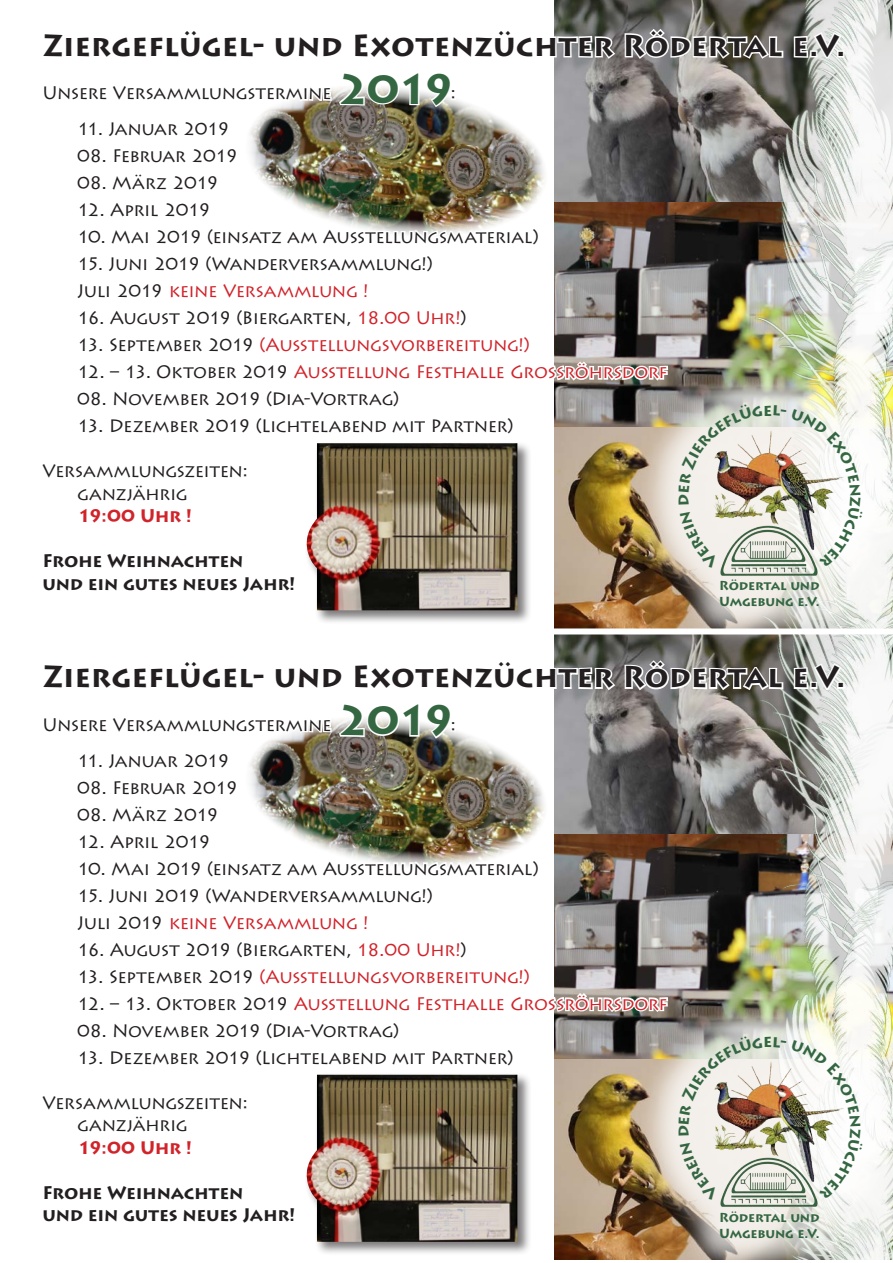
<style>
.page{position:relative;width:893px;height:1263px;background:#fff}
.page>*{position:absolute;margin:0;border:0;box-sizing:border-box;transform-origin:0 0}
.t1{font:700 42px "Lithos Pro";letter-spacing:-.075em;color:#336641}
.t2{font:700 30px "Lithos Pro";color:#231f20}
.t3{font:18px/27px "Lithos Pro";letter-spacing:-.025em;color:#231f20}
.t4{font:18px "Lithos Pro";letter-spacing:-.03em;color:#d1232a}
.t5{font:700 18px/22.5px "Lithos Pro";letter-spacing:-.015em;color:#231f20}
.t6{font:700 18px "Lithos Pro";letter-spacing:-.02em;color:#d1232a}
.t7{font:700 12.9px/15.8px "Lithos Pro";letter-spacing:-.015em;color:#336641}
.s1{color:#d1232a}
.s2{color:#231f20}
</style>
<div class="page">
<img style="left:312px;top:569px;width:98px;height:684px">
<img style="left:410px;top:0;width:483px;height:1260px">
<div style="left:0;top:628px;width:893px;height:6px;background:#fff"></div>
<div style="left:638px;top:365px;width:255px;height:282px;background:#fff;opacity:.75"></div>
<img style="left:719px;top:569px;width:100px;height:8px">
<div style="left:638px;top:996px;width:255px;height:267px;background:#fff;opacity:.75"></div>
<img style="left:719px;top:1200px;width:100px;height:9px">
<img style="left:249px;top:27px;width:614px;height:542px">
<img style="left:249px;top:658px;width:614px;height:542px">
<h2 class="t2" style="left:43px;top:28px;width:804px">Ziergeflügel- und Exotenzüchter Rödertal e.V.</h2>
<p class="t3" style="left:43px;top:80px;width:291px">Unsere Versammlungstermine</p>
<h1 class="t1" style="left:337px;top:64px;width:120px">2019</h1>
<p class="t3" style="left:451px;top:80px;width:6px">:</p>
<p class="t3" style="left:77px;top:116px;width:154px">11. Januar 2019</p>
<p class="t3" style="left:77px;top:143px;width:163px">08. Februar 2019</p>
<p class="t3" style="left:77px;top:170px;width:143px">08. März 2019</p>
<p class="t3" style="left:77px;top:197px;width:135px">12. April 2019</p>
<p class="t3" style="left:77px;top:224px;width:463px">10. Mai 2019 (einsatz am Ausstellungsmaterial)</p>
<p class="t3" style="left:77px;top:251px;width:357px">15. Juni 2019 (Wanderversammlung!)<br>Juli 2019 <span class="s1">keine Versammlung !</span></p>
<p class="t3" style="left:77px;top:305px;width:391px">16. August 2019 (Biergarten, <span class="s1">18.00 Uhr!</span>)</p>
<p class="t4" style="left:77px;top:335px;width:454px"><span class="s2">13. September 2019</span> (Ausstellungsvorbereitung!)</p>
<p class="t4" style="left:77px;top:362px;width:592px"><span class="s2">12. – 13. Oktober 2019</span> Ausstellung Festhalle Großröhrsdorf</p>
<p class="t3" style="left:77px;top:386px;width:323px">08. November 2019 (Dia-Vortrag)</p>
<p class="t3" style="left:77px;top:413px;width:438px">13. Dezember 2019 (Lichtelabend mit Partner)</p>
<p class="t3" style="left:77px;top:460px;width:172px;line-height:22.5px;text-indent:-35px">Versammlungszeiten: ganzjährig</p>
<p class="t6" style="left:77px;top:505px;width:116px">19:00 Uhr !</p>
<p class="t5" style="left:43px;top:550px;width:254px">Frohe Weihnachten<br>und ein gutes neues Jahr!</p>
<p class="t7" style="left:719px;top:578px;width:102px">Rödertal und<br>Umgebung e.V.</p>
<h2 class="t2" style="left:43px;top:659px;width:804px">Ziergeflügel- und Exotenzüchter Rödertal e.V.</h2>
<p class="t3" style="left:43px;top:711px;width:291px">Unsere Versammlungstermine</p>
<h1 class="t1" style="left:337px;top:695px;width:120px">2019</h1>
<p class="t3" style="left:451px;top:711px;width:6px">:</p>
<p class="t3" style="left:77px;top:747px;width:154px">11. Januar 2019</p>
<p class="t3" style="left:77px;top:774px;width:163px">08. Februar 2019</p>
<p class="t3" style="left:77px;top:801px;width:143px">08. März 2019</p>
<p class="t3" style="left:77px;top:828px;width:135px">12. April 2019</p>
<p class="t3" style="left:77px;top:855px;width:463px">10. Mai 2019 (einsatz am Ausstellungsmaterial)</p>
<p class="t3" style="left:77px;top:882px;width:357px">15. Juni 2019 (Wanderversammlung!)<br>Juli 2019 <span class="s1">keine Versammlung !</span></p>
<p class="t3" style="left:77px;top:936px;width:391px">16. August 2019 (Biergarten, <span class="s1">18.00 Uhr!</span>)</p>
<p class="t4" style="left:77px;top:966px;width:454px"><span class="s2">13. September 2019</span> (Ausstellungsvorbereitung!)</p>
<p class="t4" style="left:77px;top:993px;width:592px"><span class="s2">12. – 13. Oktober 2019</span> Ausstellung Festhalle Großröhrsdorf</p>
<p class="t3" style="left:77px;top:1017px;width:323px">08. November 2019 (Dia-Vortrag)</p>
<p class="t3" style="left:77px;top:1044px;width:438px">13. Dezember 2019 (Lichtelabend mit Partner)</p>
<p class="t3" style="left:77px;top:1091px;width:172px;line-height:22.5px;text-indent:-35px">Versammlungszeiten: ganzjährig</p>
<p class="t6" style="left:77px;top:1137px;width:116px">19:00 Uhr !</p>
<p class="t5" style="left:43px;top:1181px;width:254px">Frohe Weihnachten<br>und ein gutes neues Jahr!</p>
<p class="t7" style="left:719px;top:1210px;width:102px">Rödertal und<br>Umgebung e.V.</p>
</div>
